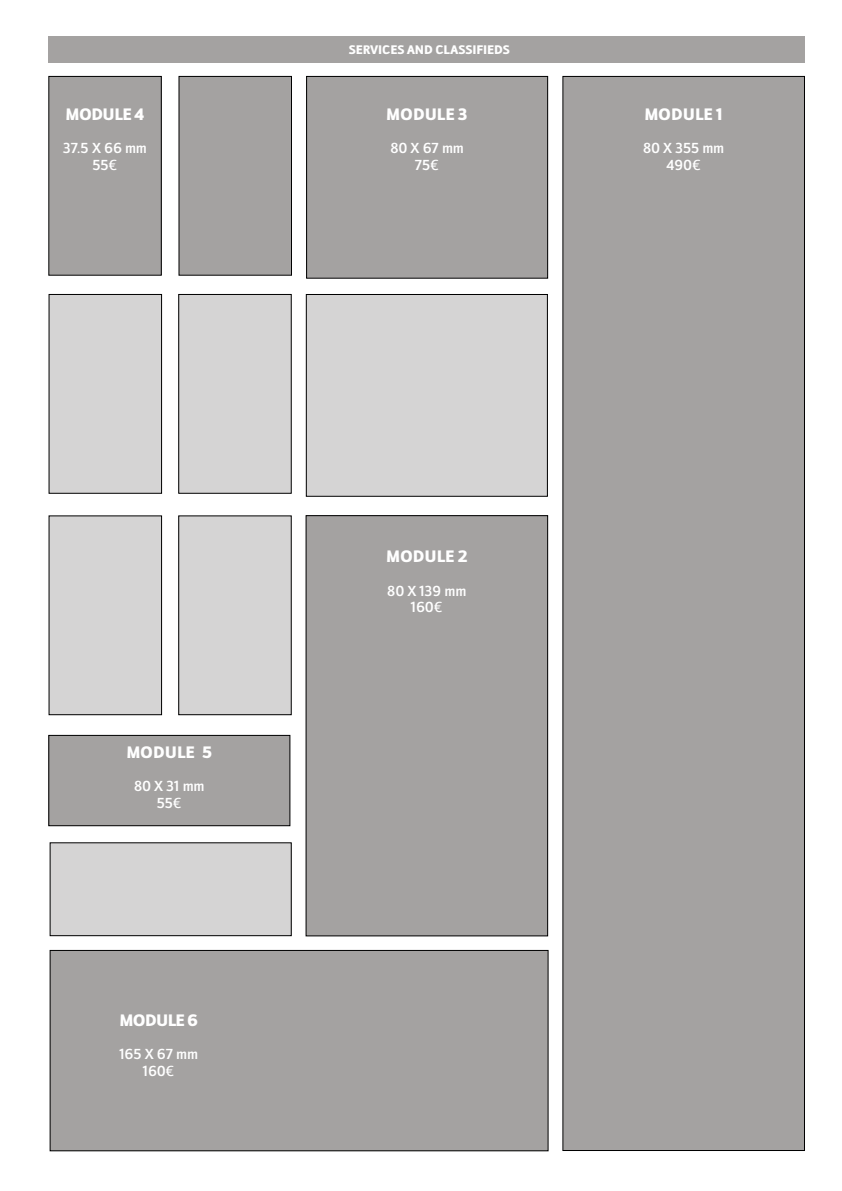
<style>
.page{position:relative;width:842px;height:1191px;background:#fff}
.page>*{position:absolute;margin:0;border:0;box-sizing:border-box;transform-origin:0 0}
.t1{font:16px "Doradani Bl";color:#fff}
.t2{font:14px/16.8px "Doradani Sb";letter-spacing:.005em;color:#fff;text-align:center}
.t3{font:12px "Doradani Bl";letter-spacing:.005em;color:#fff}
</style>
<div class="page">
<div style="left:49px;top:294px;width:113px;height:199px;background:#d5d4d4"></div>
<div style="left:49px;top:294px;width:113px;height:200px;border:1px solid #000"></div>
<div style="left:49px;top:516px;width:113px;height:198px;background:#d5d4d4"></div>
<div style="left:49px;top:515px;width:113px;height:200px;border:1px solid #000"></div>
<div style="left:179px;top:294px;width:112px;height:199px;background:#d5d4d4"></div>
<div style="left:178px;top:294px;width:114px;height:200px;border:1px solid #000"></div>
<div style="left:179px;top:516px;width:112px;height:198px;background:#d5d4d4"></div>
<div style="left:178px;top:515px;width:114px;height:200px;border:1px solid #000"></div>
<div style="left:48px;top:36px;width:757px;height:27px;background:#a4a2a1"></div>
<div style="left:49px;top:76px;width:112px;height:199px;background:#a4a2a1"></div>
<div style="left:49px;top:76px;width:113px;height:199px;border:1px solid #000"></div>
<div style="left:179px;top:76px;width:112px;height:199px;background:#a4a2a1"></div>
<div style="left:179px;top:76px;width:113px;height:199px;border:1px solid #000"></div>
<div style="left:563px;top:76px;width:241px;height:1074px;background:#a4a2a1"></div>
<div style="left:563px;top:76px;width:242px;height:1074px;border:1px solid #000"></div>
<div style="left:307px;top:76px;width:241px;height:202px;background:#a4a2a1"></div>
<div style="left:306px;top:76px;width:242px;height:202px;border:1px solid #000"></div>
<div style="left:306px;top:515px;width:242px;height:421px;background:#a4a2a1"></div>
<div style="left:306px;top:515px;width:242px;height:421px;border:1px solid #000"></div>
<div style="left:49px;top:735px;width:241px;height:90px;background:#a4a2a1"></div>
<div style="left:49px;top:735px;width:241px;height:91px;border:1px solid #000"></div>
<div style="left:50px;top:842px;width:241px;height:93px;background:#d5d4d4"></div>
<div style="left:50px;top:842px;width:242px;height:94px;border:1px solid #000"></div>
<div style="left:50px;top:950px;width:498px;height:200px;background:#a4a2a1"></div>
<div style="left:50px;top:950px;width:499px;height:201px;border:1px solid #000"></div>
<div style="left:306px;top:294px;width:241px;height:202px;background:#d5d4d4"></div>
<div style="left:306px;top:294px;width:242px;height:203px;border:1px solid #000"></div>
<p class="t1" style="left:66px;top:105px;width:80px">MODULE 4</p>
<p class="t2" style="left:63px;top:140px;width:85px">37.5 X 66 mm<br>55€</p>
<p class="t3" style="left:349px;top:43px;width:162px">SERVICES AND CLASSIFIEDS</p>
<p class="t1" style="left:387px;top:105px;width:83px">MODULE 3</p>
<p class="t2" style="left:390px;top:140px;width:75px">80 X 67 mm<br>75€</p>
<p class="t1" style="left:645px;top:105px;width:80px">MODULE 1</p>
<p class="t2" style="left:643px;top:140px;width:83px">80 X 355 mm<br>490€</p>
<p class="t1" style="left:127px;top:742px;width:87px">MODULE 5</p>
<p class="t2" style="left:134px;top:778px;width:72px">80 X 31 mm<br>55€</p>
<p class="t1" style="left:120px;top:1010px;width:79px">MODULE 6</p>
<p class="t2" style="left:119px;top:1045px;width:80px">165 X 67 mm<br>160€</p>
<p class="t1" style="left:386px;top:547px;width:82px">MODULE 2</p>
<p class="t2" style="left:387px;top:582px;width:81px">80 X 139 mm<br>160€</p>
</div>
